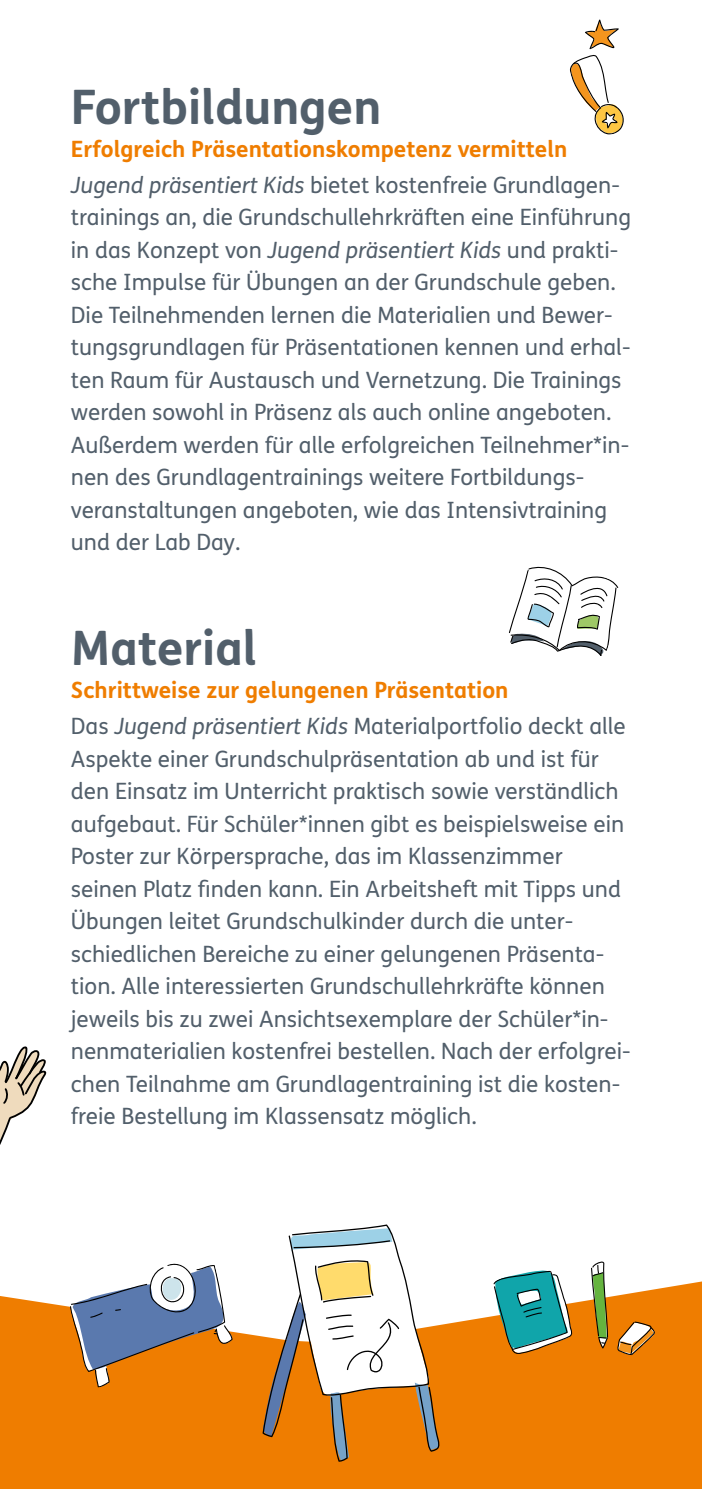
<style>
.page{position:relative;width:702px;height:1489px;background:#fff}
.page>*{position:absolute;margin:0;border:0;box-sizing:border-box;transform-origin:0 0}
.t1{font:700 47.5px "FS Me";color:#525f6b}
.t2{font:22.5px/32.5px "FS Me";color:#525f6b}
.t3{font:700 22.5px/36px "FS Me";color:#ef7d00}
.s1{font-weight:400;font-style:italic;color:#525f6b}
.s2{font-weight:400;color:#525f6b}
.s3{font-style:italic}
</style>
<div class="page">
<svg style="left:0;top:1046px;width:702px;height:442px"></svg>
<svg style="left:70px;top:1260px;width:163px;height:127px"></svg>
<svg style="left:509px;top:566px;width:109px;height:90px"></svg>
<svg style="left:591px;top:1260px;width:17px;height:88px"></svg>
<svg style="left:493px;top:1267px;width:80px;height:87px"></svg>
<svg style="left:616px;top:1321px;width:39px;height:34px"></svg>
<svg style="left:570px;top:19px;width:54px;height:116px"></svg>
<svg style="left:262px;top:1224px;width:177px;height:237px"></svg>
<h1 class="t1" style="left:71px;top:78px;width:312px">Fortbildungen</h1>
<p class="t3" style="left:71px;top:131px;width:550px">Erfolgreich Präsentationskompetenz vermitteln<br><span class="s1">Jugend präsentiert Kids</span> <span class="s2">bietet kostenfreie Grundlagen-</span></p>
<p class="t2" style="left:71px;top:202px;width:561px">trainings an, die Grundschullehrkräften eine Einführung in das Konzept von <span class="s3">Jugend präsentiert Kids</span> und prakti&shy;sche Impulse für Übungen an der Grundschule geben.<br>Die Teilnehmenden lernen die Materialien und Bewer&shy;tungsgrundlagen für Präsentationen kennen und erhal&shy;ten Raum für Austausch und Vernetzung. Die Trainings werden sowohl in Präsenz als auch online angeboten.<br>Außerdem werden für alle erfolgreichen Teilnehmer*in&shy;nen des Grundlagentrainings weitere Fortbildungs&shy;veranstaltungen angeboten, wie das Intensivtraining und der Lab Day.</p>
<h1 class="t1" style="left:71px;top:619px;width:188px">Material</h1>
<p class="t3" style="left:71px;top:672px;width:556px">Schrittweise zur gelungenen Präsentation<br><span class="s2">Das</span> <span class="s1">Jugend präsentiert Kids</span> <span class="s2">Materialportfolio deckt alle</span></p>
<p class="t2" style="left:71px;top:743px;width:561px">Aspekte einer Grundschulpräsentation ab und ist für den Einsatz im Unterricht praktisch sowie verständlich aufgebaut. Für Schüler*innen gibt es beispielsweise ein Poster zur Körpersprache, das im Klassenzimmer seinen Platz finden kann. Ein Arbeitsheft mit Tipps und Übungen leitet Grundschulkinder durch die unter&shy;schiedlichen Bereiche zu einer gelungenen Präsenta&shy;tion. Alle interessierten Grundschullehrkräfte können jeweils bis zu zwei Ansichtsexemplare der Schüler*in&shy;nenmaterialien kostenfrei bestellen. Nach der erfolgrei&shy;chen Teilnahme am Grundlagentraining ist die kosten&shy;freie Bestellung im Klassensatz möglich.</p>
</div>
